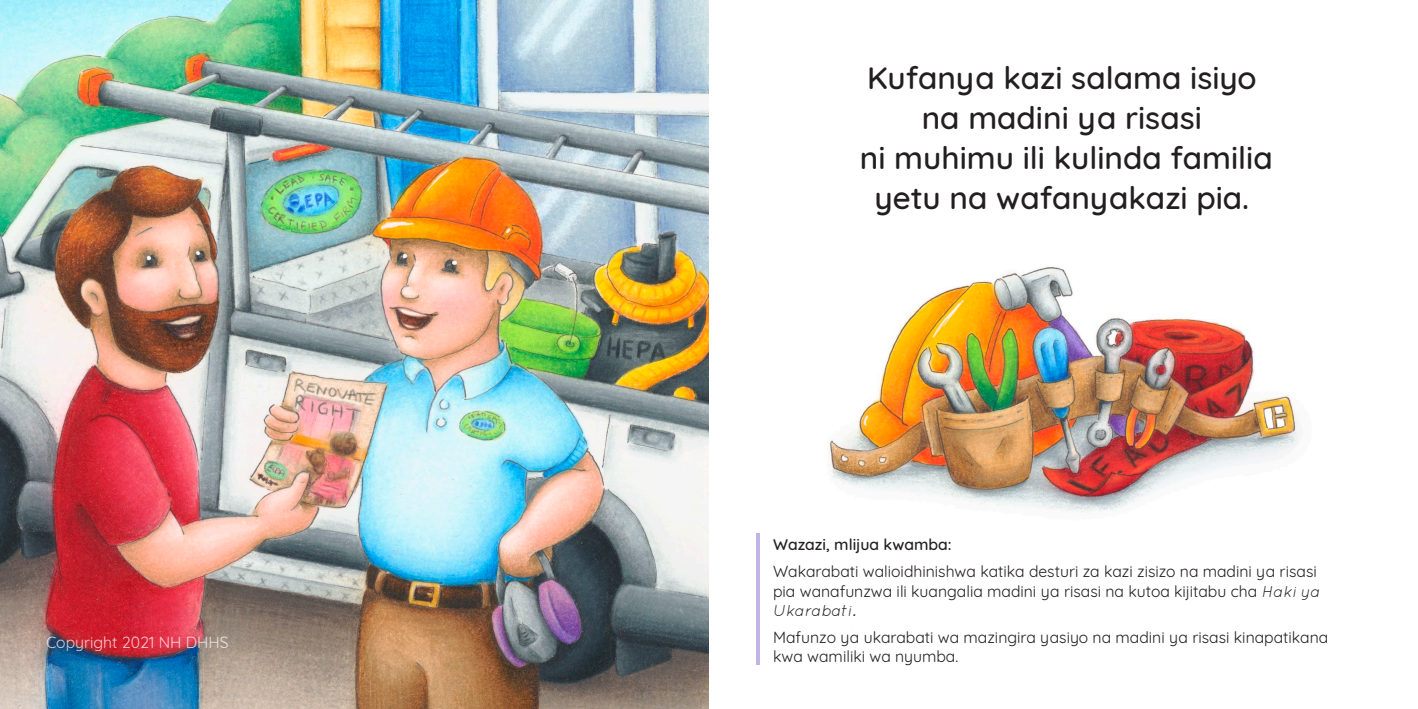
<style>
.page{position:relative;width:1418px;height:709px;background:#fff}
.page>*{position:absolute;margin:0;border:0;box-sizing:border-box;transform-origin:0 0}
.Child_text_22_26{font:500 31.5px/40.2px "Quicksand";color:#231f20;text-align:center}
.Parent_text_12_14{font:15.75px/19.2px "Quicksand";color:#231f20}
.Parent_text_12_14-2{font:500 15.75px "Quicksand";color:#231f20}
.t1{font:15.75px "Quicksand";color:#fff}
.s1{font-style:italic}
</style>
<div class="page">
<img style="left:829px;top:267px;width:471px;height:246px">
<hr style="left:756px;top:533px;width:4px;height:132px;background:#c2b4e4">
<img style="left:0;top:0;width:709px;height:709px">
<p class="t1" style="left:46px;top:630px;width:184px">Copyright 2021 NH DHHS</p>
<p class="Child_text_22_26" style="left:860px;top:54px;width:414px">Kufanya kazi salama isiyo na madini ya risasi<br>ni muhimu ili kulinda familia yetu na wafanyakazi pia.</p>
<p class="Parent_text_12_14-2" style="left:773px;top:532px;width:180px">Wazazi, mlijua kwamba:</p>
<p class="Parent_text_12_14" style="left:773px;top:560px;width:548px">Wakarabati walioidhinishwa katika desturi za kazi zisizo na madini ya risasi pia wanafunzwa ili kuangalia madini ya risasi na kutoa kijitabu cha <span class="s1">Haki ya<br>Ukarabati.</span></p>
<p class="Parent_text_12_14" style="left:773px;top:626px;width:557px">Mafunzo ya ukarabati wa mazingira yasiyo na madini ya risasi kinapatikana kwa wamiliki wa nyumba.</p>
</div>
